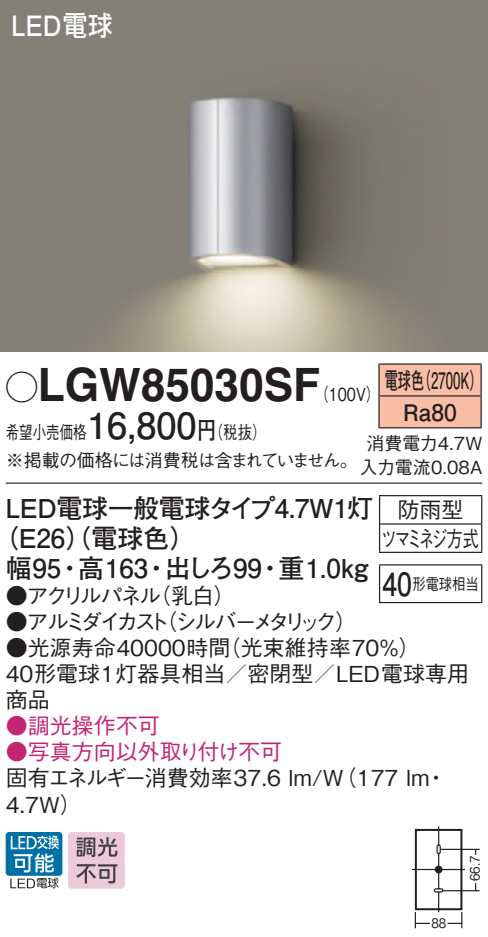
<style>
.page{position:relative;width:488px;height:937px;background:#fff}
.page>*{position:absolute;margin:0;border:0;box-sizing:border-box;transform-origin:0 0}
.t1{font:700 46px "Helvetica LT Std";color:#231f20;scale:.96 1}
.t2{font:700 36px "Futo Go B101 Pro";color:#231f20}
.t3{font:700 32px "Futo Go B101 Pro";color:#231f20;scale:.83 1}
.t4{font:700 28px "Futo Go B101 Pro";color:#fff;scale:.9 1}
.t5{font:700 26px "Futo Go B101 Pro";letter-spacing:-.015em;color:#231f20}
.t6{font:700 22.8px/32px "Futo Go B101 Pro";color:#231f20;scale:.58 1}
.t7{font:500 22px/26px "Gothic BBB Pro";color:#231f20}
.t8{font:500 22px "Gothic BBB Pro";color:#c32573}
.t9{font:500 22px/26px "Gothic BBB Pro";letter-spacing:-.175em;color:#231f20}
.t10{font:500 22px/28.4px "Gothic BBB Pro";letter-spacing:-.105em;color:#231f20;text-align:center}
.t11{font:500 22px "Gothic BBB Pro";letter-spacing:-.195em;color:#231f20}
.t12{font:500 18px/28px "Gothic BBB Pro";letter-spacing:-.04em;color:#231f20;scale:.75 1}
.t13{font:500 18px/24px "Gothic BBB Pro";color:#231f20;text-align:center}
.t14{font:500 18px "Gothic BBB Pro";color:#231f20;scale:.8 1}
.t15{font:500 16px "Gothic BBB Pro";color:#231f20;scale:.83 1}
.t16{font:500 13.2px "Gothic BBB Pro";color:#231f20;scale:.9 1}
.s1{font-family:"Ford Classification 1";font-weight:400;font-size:32px}
.s2{font-family:"Futo Go B101 Pro";font-weight:700;font-size:24px}
</style>
<div class="page">
<div style="left:436px;top:844px;width:4px;height:10px;border:1px solid #231f20;border-radius:2px"></div>
<div style="left:433px;top:888px;width:10px;height:4px;border:1px solid #231f20;border-radius:2px"></div>
<hr style="left:412px;top:869px;width:53px;height:1px;background:#231f20">
<svg style="left:438px;top:826px;width:1px;height:19px"></svg>
<svg style="left:438px;top:892px;width:1px;height:20px"></svg>
<hr style="left:438px;top:853px;width:1px;height:36px;background:#231f20">
<div style="left:434px;top:866px;width:8px;height:7px;background:#231f20;border-radius:50%"></div>
<hr style="left:440px;top:849px;width:39px;height:1px;background:#231f20">
<hr style="left:442px;top:890px;width:37px;height:1px;background:#231f20">
<div style="left:415px;top:829px;width:47px;height:81px;border:2px solid #231f20"></div>
<svg style="left:414px;top:912px;width:16px;height:16px"></svg>
<svg style="left:447px;top:912px;width:15px;height:16px"></svg>
<img style="left:0;top:0;width:488px;height:351px">
<div style="left:6px;top:832px;width:56px;height:44px;background:#0071a5;border-radius:3px"></div>
<svg style="left:10px;top:835px;width:49px;height:53px"></svg>
<svg style="left:68px;top:832px;width:57px;height:57px;background:#c9afbb"></svg>
<hr style="left:6px;top:482px;width:476px;height:2px;background:#231f20">
<div style="left:379px;top:365px;width:101px;height:62px;background:#fabda6"></div>
<hr style="left:378px;top:363px;width:103px;height:2px;background:#231f20">
<hr style="left:378px;top:365px;width:1px;height:30px;background:#231f20">
<hr style="left:480px;top:365px;width:1px;height:30px;background:#231f20">
<hr style="left:378px;top:395px;width:103px;height:2px;background:#231f20">
<hr style="left:378px;top:396px;width:1px;height:31px;background:#231f20">
<hr style="left:480px;top:396px;width:1px;height:31px;background:#231f20">
<hr style="left:378px;top:427px;width:103px;height:1px;background:#231f20">
<svg style="left:379px;top:496px;width:1px;height:56px"></svg>
<hr style="left:379px;top:495px;width:103px;height:1px;background:#231f20">
<svg style="left:481px;top:496px;width:1px;height:56px"></svg>
<hr style="left:380px;top:523px;width:101px;height:2px;background:#231f20">
<hr style="left:379px;top:552px;width:103px;height:1px;background:#231f20">
<hr style="left:379px;top:565px;width:1px;height:37px;background:#231f20">
<hr style="left:379px;top:564px;width:103px;height:1px;background:#231f20">
<hr style="left:481px;top:565px;width:1px;height:37px;background:#231f20">
<hr style="left:379px;top:602px;width:103px;height:1px;background:#231f20">
<p class="t4" style="left:11px;top:3px;width:114px">LED電球</p>
<h1 class="t1" style="left:6px;top:357px;width:329px"><span class="s1">A</span>LGW85030SF</h1>
<p class="t14" style="left:197px;top:417px;width:88px">（<span class="s2">円</span>税抜(</p>
<p class="t6" style="left:417px;top:361px;width:115px">（2700 (K</p>
<p class="t6" style="left:403px;top:361px;width:94px;text-indent:-19px">電球色<br>Ra80</p>
<p class="t14" style="left:314px;top:380px;width:84px">（100 (V</p>
<h2 class="t2" style="left:87px;top:396px;width:111px">16,800</h2>
<p class="t12" style="left:6px;top:416px;width:471px">希望小売価格<br>※掲載の価格には消費税は含まれていません。</p>
<p class="t5" style="left:6px;top:487px;width:369px">LED電球一般電球タイプ4.7W 灯1</p>
<p class="t5" style="left:-8px;top:517px;width:206px">（E26（）電球色(</p>
<p class="t5" style="left:278px;top:547px;width:91px">重1.0kg</p>
<p class="t13" style="left:359px;top:429px;width:124px">消費電力4.7W入力電流0.08A</p>
<p class="t10" style="left:381px;top:493px;width:99px">防雨型<br>ツマミネジ方式</p>
<p class="t15" style="left:412px;top:571px;width:81px">形電球相当</p>
<p class="t5" style="left:6px;top:547px;width:57px">幅95</p>
<p class="t5" style="left:78px;top:547px;width:72px">高163</p>
<p class="t5" style="left:165px;top:547px;width:99px">出しろ99</p>
<p class="t5" style="left:57px;top:547px;width:28px">・</p>
<p class="t5" style="left:144px;top:547px;width:27px">・</p>
<p class="t5" style="left:257px;top:547px;width:27px">・</p>
<h3 class="t3" style="left:382px;top:558px;width:37px">40</h3>
<p class="t7" style="left:149px;top:580px;width:88px">（乳白(</p>
<p class="t9" style="left:155px;top:580px;width:203px;text-indent:-150px">●アクリルパネル<br>（シルバーメタリック(</p>
<p class="t11" style="left:6px;top:604px;width:165px">●アルミダイカスト</p>
<p class="t7" style="left:219px;top:632px;width:203px">（光束維持率70％(</p>
<p class="t7" style="left:6px;top:632px;width:464px">●光源寿命40000時間<br>40形電球1灯器具相当／密閉型／LED電球専用商品</p>
<p class="t8" style="left:6px;top:708px;width:155px">●調光操作不可</p>
<p class="t8" style="left:6px;top:734px;width:278px">●写真方向以外取り付け不可</p>
<p class="t7" style="left:425px;top:762px;width:23px">・</p>
<p class="t7" style="left:6px;top:762px;width:425px">固有エネルギー消費効率37.6 lm （W/ 177 lm<br>4.7W(</p>
<p class="t16" style="left:431px;top:912px;width:18px">88</p>
<p class="t16" style="left:464px;top:881px;width:30px;rotate:-90deg">66.7</p>
</div>
